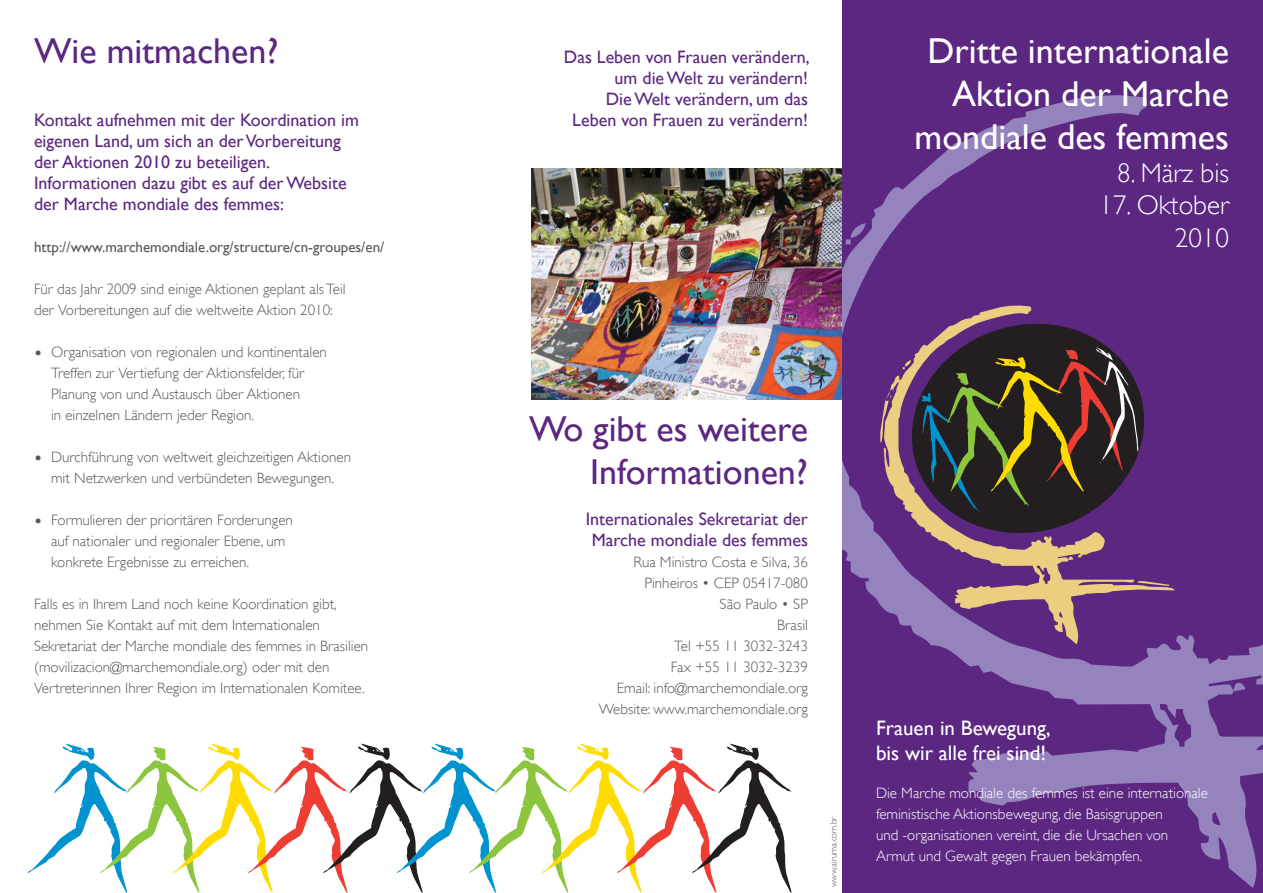
<style>
.page{position:relative;width:1263px;height:893px;background:#fff}
.page>*{position:absolute;margin:0;border:0;box-sizing:border-box;transform-origin:0 0}
.t1{font:36px/43.2px "Gill Sans";color:#fff;text-align:right}
.t2{font:36px/43.2px "Gill Sans";color:#5c2781;text-align:right}
.t3{font:300 27px/32.4px "Gill Sans";color:#fff;text-align:right}
.t4{font:21px/25.2px "Gill Sans";color:#fff}
.t5{font:18px/21px "Gill Sans";color:#5c2781}
.t6{font:300 15px/21px "Gill Sans";color:#57585a}
.t7{font:300 15px/21px "Gill Sans";color:#fff}
.t8{font:15px "Gill Sans";color:#57585a}
.t9{font:800 15px "Gill Sans";color:#57585a}
.t10{font:300 9px "Gill Sans";color:#57585a}
</style>
<div class="page">
<img style="left:531px;top:168px;width:311px;height:231px">
<div style="left:842px;top:0;width:421px;height:893px;background:#5c2781"></div>
<svg style="left:842px;top:95px;width:421px;height:793px"></svg>
<svg style="left:880px;top:305px;width:295px;height:339px"></svg>
<svg style="left:921px;top:347px;width:217px;height:164px;background:#443a2e"></svg>
<svg style="left:28px;top:744px;width:764px;height:148px"></svg>
<h1 class="t2" style="left:34px;top:30px;width:246px">Wie mitmachen?</h1>
<p class="t5" style="left:34px;top:110px;width:326px">Kontakt aufnehmen mit der Koordination im eigenen Land, um sich an der Vorbereitung der Aktionen 2010 zu beteiligen.<br>Informationen dazu gibt es auf der Website der Marche mondiale des femmes:</p>
<p class="t8" style="left:34px;top:238px;width:352px">http://www.marchemondiale.org/structure/cn-groupes/en/</p>
<p class="t6" style="left:34px;top:278px;width:313px">Für das Jahr 2009 sind einige Aktionen geplant als Teil der Vorbereitungen auf die weltweite Aktion 2010:</p>
<p class="t6" style="left:51px;top:341px;width:277px">Organisation von regionalen und kontinentalen Treffen zur Vertiefung der Aktionsfelder, für Planung von und Austausch über Aktionen<br>in einzelnen Ländern jeder Region.</p>
<p class="t6" style="left:51px;top:446px;width:301px">Durchführung von weltweit gleichzeitigen Aktionen mit Netzwerken und verbündeten Bewegungen.</p>
<p class="t6" style="left:51px;top:509px;width:243px">Formulieren der prioritären Forderungen auf nationaler und regionaler Ebene, um konkrete Ergebnisse zu erreichen.</p>
<p class="t6" style="left:34px;top:593px;width:336px">Falls es in Ihrem Land noch keine Koordination gibt, nehmen Sie Kontakt auf mit dem Internationalen Sekretariat der Marche mondiale des femmes in Brasilien (movilizacion@marchemondiale.org) oder mit den Vertreterinnen Ihrer Region im Internationalen Komitee.</p>
<p class="t9" style="left:35px;top:343px;width:9px">•</p>
<p class="t9" style="left:35px;top:448px;width:9px">•</p>
<p class="t9" style="left:35px;top:511px;width:9px">•</p>
<p class="t5" style="left:564px;top:47px;width:247px;text-align:right">Das Leben von Frauen verändern, um die Welt zu verändern!<br>Die Welt verändern, um das<br>Leben von Frauen zu verändern!</p>
<h1 class="t1" style="left:915px;top:30px;width:316px">Dritte internationale<br>Aktion der Marche mondiale des femmes</h1>
<h2 class="t3" style="left:1117px;top:157px;width:113px">8. März bis</h2>
<h2 class="t3" style="left:1099px;top:189px;width:131px">17. Oktober<br>2010</h2>
<h1 class="t2" style="left:529px;top:408px;width:280px">Wo gibt es weitere<br>Informationen?</h1>
<p class="t5" style="left:586px;top:509px;width:224px;text-align:center">Internationales Sekretariat der<br>Marche mondiale des femmes</p>
<p class="t6" style="left:599px;top:551px;width:211px;text-align:right">Rua Ministro Costa e Silva, 36<br>Pinheiros • CEP 05417-080<br>São Paulo • SP<br>Brasil<br>Tel +55 11 3032-3243<br>Fax +55 11 3032-3239<br>Email: info@marchemondiale.org<br>Website: www.marchemondiale.org</p>
<p class="t10" style="left:828px;top:887px;width:73px;rotate:-90deg">www.airuma.com.br</p>
<h3 class="t4" style="left:876px;top:716px;width:176px">Frauen in Bewegung, bis wir alle frei sind!</h3>
<p class="t7" style="left:876px;top:782px;width:333px">Die Marche mondiale des femmes ist eine internationale feministische Aktionsbewegung, die Basisgruppen<br>und -organisationen vereint, die die Ursachen von Armut und Gewalt gegen Frauen bekämpfen.</p>
</div>
